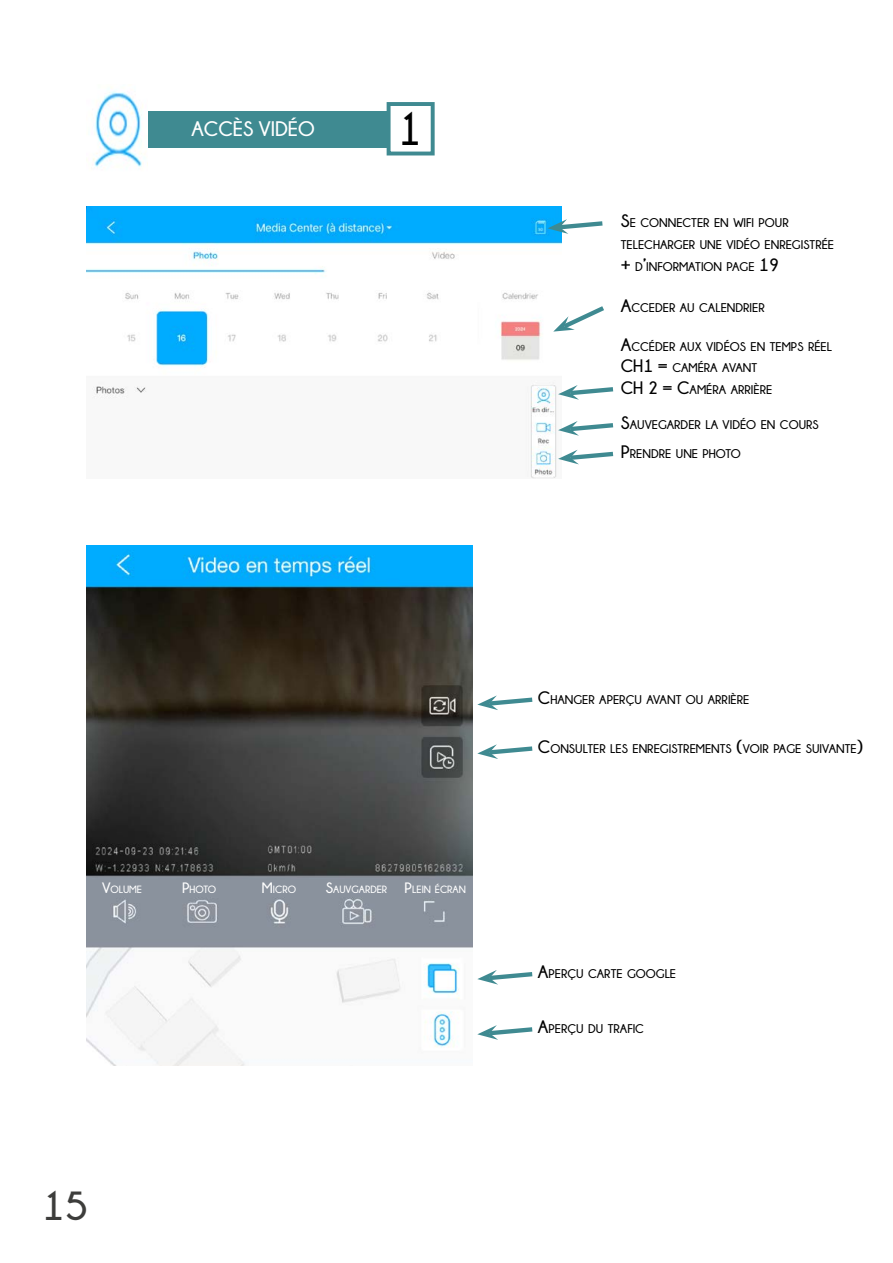
<style>
.page{position:relative;width:893px;height:1263px;background:#fff}
.page>*{position:absolute;margin:0;border:0;box-sizing:border-box;transform-origin:0 0}
.t1{font:700 45.9px "Champagne&Limousines";color:#000;scale:.89 1}
.t2{font:700 40.5px "Champagne&Limousines";color:#3d3d3b}
.t3{font:700 21px "Champagne&Limousines";color:#fff}
.t4{font:700 12.6px/21.6px "Champagne&Limousines";color:#000}
.t5{font:700 10.5px "Champagne&Limousines";color:#fff}
.s1{font-size:18px}
.s2{font-size:15px}
</style>
<div class="page">
<div style="left:147px;top:111px;width:243px;height:36px;background:#3f8a91"></div>
<div style="left:387px;top:102px;width:48px;height:53px;border:4px solid #3f8a91"></div>
<img style="left:93px;top:87px;width:50px;height:80px">
<img style="left:87px;top:206px;width:474px;height:272px">
<svg style="left:558px;top:385px;width:56px;height:15px"></svg>
<svg style="left:558px;top:420px;width:56px;height:16px"></svg>
<svg style="left:558px;top:449px;width:56px;height:15px"></svg>
<svg style="left:547px;top:219px;width:56px;height:15px"></svg>
<svg style="left:553px;top:302px;width:51px;height:30px"></svg>
<svg style="left:477px;top:695px;width:56px;height:15px"></svg>
<svg style="left:477px;top:744px;width:56px;height:15px"></svg>
<svg style="left:477px;top:970px;width:56px;height:15px"></svg>
<svg style="left:477px;top:1025px;width:56px;height:15px"></svg>
<img style="left:87px;top:545px;width:385px;height:520px">
<h3 class="t3" style="left:191px;top:117px;width:125px">ACCÈS VIDÉO</h3>
<h1 class="t1" style="left:399px;top:104px;width:27px">1</h1>
<p class="t4" style="left:621px;top:212px;width:215px"><span class="s1">S</span>E CONNECTER EN WIFI POUR<br>TELECHARGER UNE VIDÉO ENREGISTRÉE <span class="s1">+</span> D<span class="s1">’</span>INFORMATION PAGE <span class="s1">19</span></p>
<p class="t4" style="left:621px;top:297px;width:145px"><span class="s1">A</span>CCEDER AU CALENDRIER</p>
<p class="t4" style="left:621px;top:335px;width:213px"><span class="s1">A</span>CCÉDER AUX VIDÉOS EN TEMPS RÉEL<br><span class="s1">CH1 =</span> CAMÉRA AVANT<br><span class="s1">CH 2 = C</span>AMÉRA ARRIÈRE</p>
<p class="t4" style="left:621px;top:414px;width:199px"><span class="s1">S</span>AUVEGARDER LA VIDÉO EN COURS</p>
<p class="t4" style="left:621px;top:443px;width:121px"><span class="s1">P</span>RENDRE UNE PHOTO</p>
<p class="t5" style="left:102px;top:884px;width:42px"><span class="s2">V</span>OLUME</p>
<p class="t5" style="left:182px;top:884px;width:36px"><span class="s2">P</span>HOTO</p>
<p class="t5" style="left:262px;top:884px;width:36px"><span class="s2">M</span>ICRO</p>
<p class="t5" style="left:326px;top:884px;width:142px"><span class="s2">S</span>AUVGARDER <span class="s2">P</span>LEIN ÉCRAN</p>
<h2 class="t2" style="left:43px;top:1184px;width:47px">15</h2>
<p class="t4" style="left:538px;top:688px;width:213px"><span class="s1">C</span>HANGER APERÇU AVANT OU ARRIÈRE</p>
<p class="t4" style="left:538px;top:737px;width:327px"><span class="s1">C</span>ONSULTER LES ENREGISTREMENTS <span class="s1">(</span>VOIR PAGE SUIVANTE<span class="s1">)</span></p>
<p class="t4" style="left:538px;top:963px;width:140px"><span class="s1">A</span>PERÇU CARTE GOOGLE</p>
<p class="t4" style="left:538px;top:1018px;width:107px"><span class="s1">A</span>PERÇU DU TRAFIC</p>
</div>
